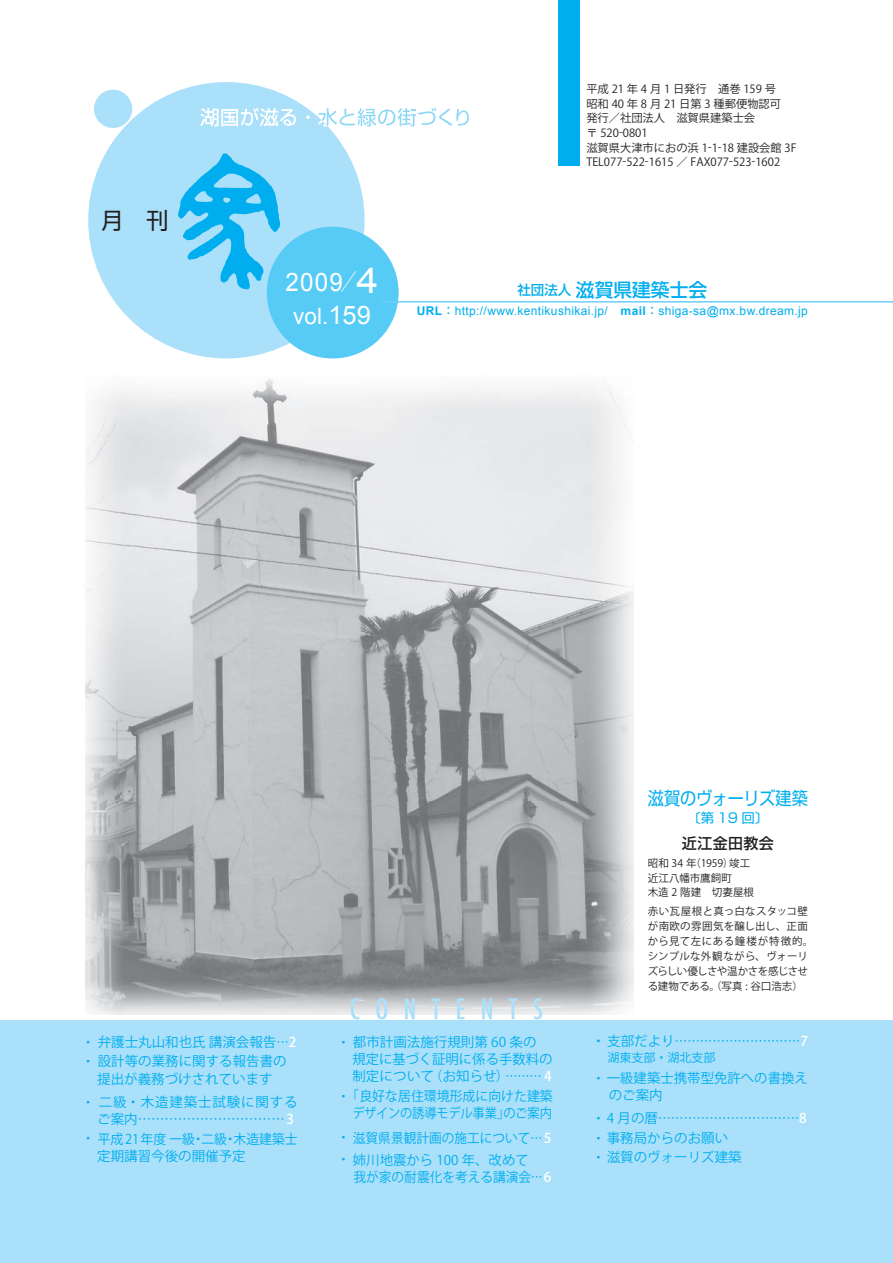
<style>
.page{position:relative;width:893px;height:1263px;background:#fff}
.page>*{position:absolute;margin:0;border:0;box-sizing:border-box;transform-origin:0 0}
.t1{font:25.5px "Arial";color:#fff;scale:.95 1}
.t2{font:22.5px "Arial";color:#fff}
.t3{font:22.5px "Shin Go";color:#231f20}
.t4{font:500 18.75px "Shin Go";color:#00aeef}
.t5{font:18px "Shin Go";letter-spacing:-.025em;color:#00aeef;scale:.9 1}
.t6{font:500 15px "Shin Go";letter-spacing:.025em;color:#231f20}
.t7{font:13.5px/19.5px "Koz Go Std";color:#00aeef}
.t8{font:13.5px/22.2px "Koz Go Std";color:#00aeef;scale:.94 1}
.t9{font:13.5px/17.2px "Koz Go Std";color:#00aeef;text-align:right;scale:.95 1}
.t10{font:13.5px "Shin Go";color:#00aeef}
.t11{font:12px "Arial";letter-spacing:.03em;color:#00aeef}
.t12{font:12px "Koz Go Std";color:#00aeef}
.t13{font:11.25px/14.7px "Koz Go Std";color:#231f20}
.t14{font:10.5px/15px "Koz Go Std";letter-spacing:.01em;color:#231f20}
.s1{font-family:"Koz Min Std";font-weight:700;font-size:22.5px}
.s2{font-size:36px}
.s3{font-size:25.5px}
.s4{font-size:13.5px}
.s5{font-weight:700}
.s6{font-family:"Shin Go";font-weight:500}
.s7{font-size:12.75px}
.s8{font-weight:500;color:#fff}
</style>
<div class="page">
<img style="left:85px;top:379px;width:548px;height:636px">
<div style="left:0;top:1020px;width:893px;height:243px;background:#aae0f9"></div>
<div style="left:559px;top:0;width:21px;height:166px;background:#00aeef"></div>
<svg style="left:88px;top:82px;width:277px;height:276px;fill:#aae0f9"></svg>
<svg style="left:201px;top:108px;width:95px;height:18px"></svg>
<svg style="left:306px;top:116px;width:4px;height:3px"></svg>
<div style="left:267px;top:227px;width:132px;height:131px;background:#56cbf5;border-radius:50%"></div>
<svg style="left:318px;top:108px;width:151px;height:18px"></svg>
<svg style="left:178px;top:153px;width:102px;height:136px;background:#60caf4"></svg>
<svg style="left:92px;top:88px;width:42px;height:42px"></svg>
<hr style="left:381px;top:301px;width:512px;height:2px;background:#6bcff6">
<svg style="left:351px;top:998px;width:8px;height:21px"></svg>
<svg style="left:376px;top:998px;width:11px;height:21px"></svg>
<svg style="left:405px;top:998px;width:10px;height:21px"></svg>
<svg style="left:431px;top:998px;width:9px;height:21px"></svg>
<svg style="left:457px;top:998px;width:7px;height:21px"></svg>
<svg style="left:482px;top:998px;width:10px;height:21px"></svg>
<svg style="left:508px;top:998px;width:10px;height:21px"></svg>
<svg style="left:533px;top:998px;width:9px;height:21px"></svg>
<svg style="left:415px;top:301px;width:395px;height:2px"></svg>
<h2 class="t3" style="left:101px;top:206px;width:69px">月　刊</h2>
<h1 class="t1" style="left:286px;top:268px;width:99px">2009<span class="s1">／</span><span class="s2">4</span></h1>
<h2 class="t2" style="left:293px;top:303px;width:79px">vol.<span class="s3">159</span></h2>
<p class="t13" style="left:586px;top:82px;width:212px">平成 21 年 4 月 1 日発行　通巻 159 号<br>昭和 40 年 8 月 21 日第 3 種郵便物認可<br>発行／社団法人　滋賀県建築士会<br>〒 520-0801<br>滋賀県大津市におの浜 1-1-18 建設会館 3F<br>TEL077-522-1615 ／ FAX077-523-1602</p>
<h3 class="t4" style="left:517px;top:278px;width:191px"><span class="s4">社団法人</span> 滋賀県建築士会</h3>
<p class="t11" style="left:417px;top:304px;width:393px"><span class="s5">URL</span><span class="s6">：</span>http://www.kentikushikai.jp/ <span class="s5">mail</span><span class="s6">：</span>shiga-sa@mx.bw.dream.jp</p>
<h3 class="t5" style="left:648px;top:786px;width:179px">滋賀のヴォーリズ建築</h3>
<p class="t10" style="left:687px;top:809px;width:83px">〔第 19 回〕</p>
<p class="t6" style="left:682px;top:833px;width:93px">近江金田教会</p>
<p class="t14" style="left:648px;top:857px;width:108px;line-height:14.2px">昭和 34 年（1959）竣工近江八幡市鷹飼町<br>木造 2 階建　切妻屋根</p>
<p class="t14" style="left:648px;top:904px;width:167px">赤い瓦屋根と真っ白なスタッコ壁が南欧の雰囲気を醸し出し、正面から見て左にある鐘楼が特徴的。シンプルな外観ながら、ヴォーリズらしい優しさや温かさを感じさせる建物である。（写真 : 谷口浩志）</p>
<p class="t7" style="left:82px;top:1033px;width:216px"><span class="s7">・</span>弁護士丸山和也氏 講演会報告…<span class="s8">2</span><span class="s7">・</span>設計等の業務に関する報告書の</p>
<p class="t7" style="left:82px;top:1068px;width:217px;line-height:23.2px;text-indent:15px">提出が義務づけされています<br><span class="s7">・</span>二級・木造建築士試験に関する</p>
<p class="t7" style="left:82px;top:1110px;width:217px;text-align:right">ご案内……………………………<span class="s8">3<br></span><span class="s7">・</span>平成21年度 一級・二級・木造建築士</p>
<p class="t7" style="left:97px;top:1147px;width:150px">定期講習今後の開催予定</p>
<p class="t7" style="left:352px;top:1034px;width:202px;line-height:17.2px;text-indent:-15px"><span class="s7">・</span>都市計画法施行規則第 60 条の規定に基づく証明に係る手数料の制定について（お知らせ）……… <span class="s8">4</span></p>
<p class="t9" style="left:337px;top:1088px;width:229px"><span class="s7">・</span>「良好な居住環境形成に向けた建築デザインの誘導モデル事業」のご案内</p>
<p class="t8" style="left:337px;top:1127px;width:229px"><span class="s7">・</span>滋賀県景観計画の施工について…<span class="s8">5</span><span class="s7">・</span>姉川地震から 100 年、改めて</p>
<p class="t8" style="left:354px;top:1166px;width:212px">我が家の耐震化を考える講演会…<span class="s8">6</span></p>
<p class="t7" style="left:592px;top:1032px;width:217px">・支部だより…………………………<span class="s8">7</span></p>
<p class="t12" style="left:607px;top:1050px;width:109px">湖東支部・湖北支部</p>
<p class="t7" style="left:609px;top:1070px;width:201px;line-height:17.2px;text-indent:-17px"><span class="s7">・</span>一級建築士携帯型免許への書換えのご案内</p>
<p class="t7" style="left:592px;top:1109px;width:216px"><span class="s7">・</span>4 月の暦……………………………<span class="s8">8</span><span class="s7">・</span>事務局からのお願い<br><span class="s7">・</span>滋賀のヴォーリズ建築</p>
</div>
